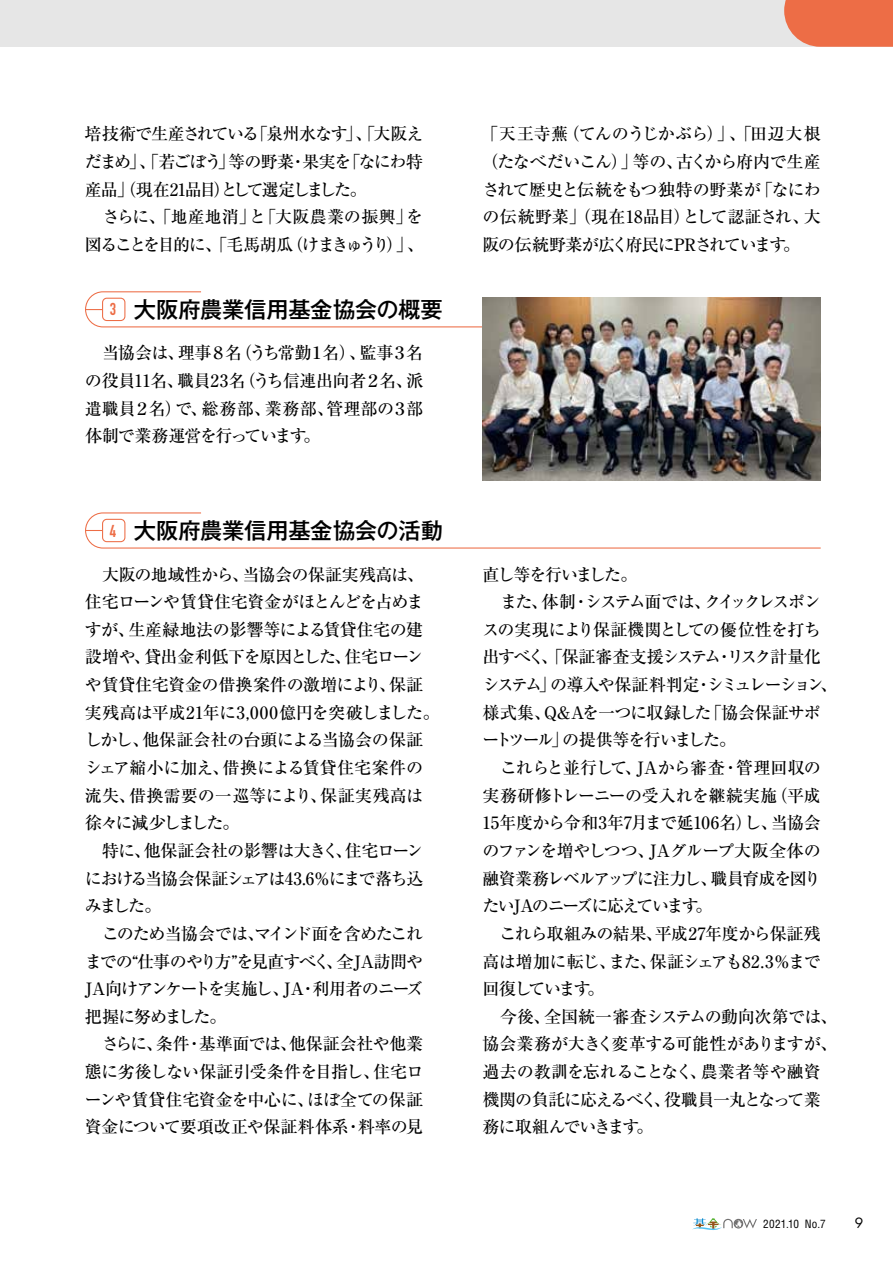
<style>
.page{position:relative;width:893px;height:1263px;background:#fff}
.page>*{position:absolute;margin:0;border:0;box-sizing:border-box;transform-origin:0 0}
.t1{font:500 22.35px "Gothic MB101 Pr 6 N";letter-spacing:-.01em;color:#000}
.t2{font:500 16.95px/27.6px "Ryumin Pr 6 N";letter-spacing:-.045em;color:#000}
.t3{font:500 16.95px/27.6px "Ryumin Pr 6 N";letter-spacing:-.075em;color:#000}
.t4{font:13.8px "Futura";color:#000}
.t5{font:condensed 11.1px "Helvetica";letter-spacing:.02em;color:#000}
.s1{font-family:"DIN Condensed";font-weight:700;font-size:16.95px;color:#ed6d46}
</style>
<div class="page">
<div style="left:0;top:0;width:893px;height:47px;background:#e6e6e6"></div>
<svg style="left:692px;top:1218px;width:65px;height:12px"></svg>
<svg style="left:784px;top:0;width:109px;height:47px;background:#ec7450"></svg>
<svg style="left:85px;top:291px;width:736px;height:37px"></svg>
<svg style="left:85px;top:512px;width:736px;height:37px"></svg>
<img style="left:483px;top:298px;width:338px;height:182px">
<p class="t3" style="left:85px;top:120px;width:341px">培技術で生産されている「泉州水なす」、「大阪えだまめ」、「若ごぼう」等の野菜・果実を「なにわ特産品」（現在21品目）として選定しました。<br>　さらに、「地産地消」と「大阪農業の振興」を図ることを目的に、「毛馬胡瓜（けまきゅうり）」、</p>
<h1 class="t1" style="left:110px;top:291px;width:335px"><span class="s1">3</span> 大阪府農業信用基金協会の概要</h1>
<p class="t2" style="left:85px;top:339px;width:340px;text-align:justify">　当協会は、理事８名（うち常勤１名）、監事３名の役員11名、職員23名（うち信連出向者２名、派遣職員２名）で、総務部、業務部、管理部の３部体制で業務運営を行っています。</p>
<h1 class="t1" style="left:110px;top:512px;width:335px"><span class="s1">4</span> 大阪府農業信用基金協会の活動</h1>
<p class="t2" style="left:85px;top:560px;width:357px">　大阪の地域性から、当協会の保証実残高は、住宅ローンや賃貸住宅資金がほとんどを占めますが、生産緑地法の影響等による賃貸住宅の建設増や、貸出金利低下を原因とした、住宅ローンや賃貸住宅資金の借換案件の激増により、保証実残高は平成21年に3,000億円を突破しました。しかし、他保証会社の台頭による当協会の保証シェア縮小に加え、借換による賃貸住宅案件の流失、借換需要の一巡等により、保証実残高は徐々に減少しました。<br>　特に、他保証会社の影響は大きく、住宅ローンにおける当協会保証シェアは43.6％にまで落ち込みました。<br>　このため当協会では、マインド面を含めたこれまでの“仕事のやり方”を見直すべく、全JA訪問や<br>JA向けアンケートを実施し、JA・利用者のニーズ把握に努めました。<br>　さらに、条件・基準面では、他保証会社や他業態に劣後しない保証引受条件を目指し、住宅ローンや賃貸住宅資金を中心に、ほぼ全ての保証資金について要項改正や保証料体系・料率の見</p>
<p class="t2" style="left:481px;top:120px;width:341px;text-align:justify">「天王寺蕪（てんのうじかぶら）」、「田辺大根（たなべだいこん）」等の、古くから府内で生産されて歴史と伝統をもつ独特の野菜が「なにわの伝統野菜」（現在18品目）として認証され、大阪の伝統野菜が広く府民にPRされています。</p>
<p class="t2" style="left:482px;top:560px;width:357px">直し等を行いました。<br>　また、体制・システム面では、クイックレスポンスの実現により保証機関としての優位性を打ち出すべく、「保証審査支援システム・リスク計量化システム」の導入や保証料判定・シミュレーション、様式集、Q&amp;Aを一つに収録した「協会保証サポートツール」の提供等を行いました。<br>　これらと並行して、JAから審査・管理回収の実務研修トレーニーの受入れを継続実施（平成<br>15年度から令和3年7月まで延106名）し、当協会のファンを増やしつつ、JAグループ大阪全体の融資業務レベルアップに注力し、職員育成を図りたいJAのニーズに応えています。<br>　これら取組みの結果、平成27年度から保証残高は増加に転じ、また、保証シェアも82.3％まで回復しています。<br>　今後、全国統一審査システムの動向次第では、協会業務が大きく変革する可能性がありますが、過去の教訓を忘れることなく、農業者等や融資機関の負託に応えるべく、役職員一丸となって業務に取組んでいきます。</p>
<p class="t5" style="left:763px;top:1216px;width:64px">2021.10 No.7</p>
<p class="t4" style="left:855px;top:1214px;width:10px">9</p>
</div>
